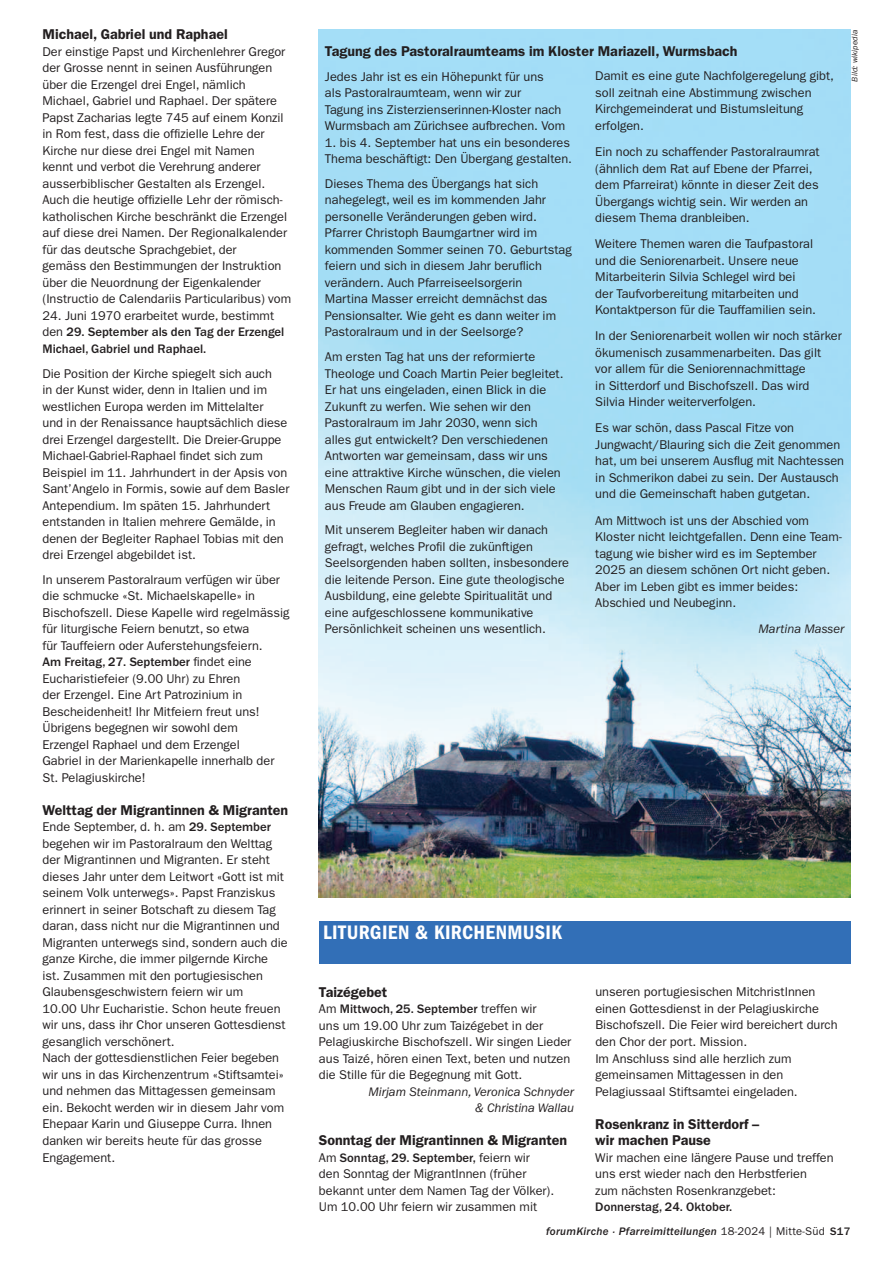
<style>
.page{position:relative;width:893px;height:1263px;background:#fff}
.page>*{position:absolute;margin:0;border:0;box-sizing:border-box;transform-origin:0 0}
.t1{font:20.25px "Franklin Gothic LT Pro Dm Cn";letter-spacing:.015em;color:#fff}
.t2{font:14.25px/16.5px "Franklin Gothic LT Pro Dm";color:#231f20}
.t3{font:12.75px/16.5px "Franklin Gothic LT Pro";color:#231f20}
.t4{font:500 12.75px/16.5px "Franklin Gothic LT Pro";color:#231f20}
.t5{font:italic 12.75px/16.5px "Franklin Gothic LT Pro";color:#231f20;text-align:right}
.t6{font:italic 500 11.25px "Franklin Gothic LT Pro";letter-spacing:.025em;color:#231f20}
.t7{font:italic 8.25px "Franklin Gothic LT Pro";letter-spacing:.015em;color:#231f20}
.s1{font-weight:400}
.s2{font-weight:500}
.s3{font-weight:400;font-style:normal}
.s4{font-style:normal}
</style>
<div class="page">
<div style="left:319px;top:921px;width:531px;height:42px;background:#326fb7"></div>
<img style="left:319px;top:30px;width:531px;height:867px">
<p class="t2" style="left:43px;top:26px;width:187px">Michael, Gabriel und Raphael</p>
<p class="t3" style="left:43px;top:43px;width:250px">Der einstige Papst und Kirchenlehrer Gregor der Grosse nennt in seinen Ausführungen über die Erzengel drei Engel, nämlich Michael, Gabriel und Raphael. Der spätere Papst Zacharias legte 745 auf einem Konzil in Rom fest, dass die offizielle Lehre der Kirche nur diese drei Engel mit Namen<br>kennt und verbot die Verehrung anderer ausserbiblischer Gestalten als Erzengel.<br>Auch die heutige offizielle Lehr der römisch&shy;katholischen Kirche beschränkt die Erzengel auf diese drei Namen. Der Regionalkalender für das deutsche Sprachgebiet, der<br>gemäss den Bestimmungen der Instruktion über die Neuordnung der Eigenkalender (Instructio de Calendariis Particularibus) vom</p>
<p class="t4" style="left:43px;top:308px;width:243px"><span class="s1">24. Juni 1970 erarbeitet wurde, bestimmt den</span> 29. September als den Tag der Erzengel<br>Michael, Gabriel und Raphael.</p>
<p class="t3" style="left:43px;top:365px;width:248px">Die Position der Kirche spiegelt sich auch<br>in der Kunst wider, denn in Italien und im westlichen Europa werden im Mittelalter<br>und in der Renaissance hauptsächlich diese drei Erzengel dargestellt. Die Dreier-Gruppe Michael-Gabriel-Raphael findet sich zum Beispiel im 11. Jahrhundert in der Apsis von Sant’Angelo in Formis, sowie auf dem Basler Antependium. Im späten 15. Jahrhundert entstanden in Italien mehrere Gemälde, in denen der Begleiter Raphael Tobias mit den drei Erzengel abgebildet ist.</p>
<p class="t3" style="left:43px;top:571px;width:249px">In unserem Pastoralraum verfügen wir über die schmucke «St. Michaelskapelle» in Bischofszell. Diese Kapelle wird regelmässig für liturgische Feiern benutzt, so etwa<br>für Tauffeiern oder Auferstehungsfeiern.<br><span class="s2">Am Freitag, 27. September</span> findet eine Eucharistiefeier (9.00 Uhr) zu Ehren<br>der Erzengel. Eine Art Patrozinium in Bescheidenheit! Ihr Mitfeiern freut uns!<br>Übrigens begegnen wir sowohl dem<br>Erzengel Raphael und dem Erzengel<br>Gabriel in der Marienkapelle innerhalb der St. Pelagiuskirche!</p>
<p class="t2" style="left:43px;top:802px;width:247px">Welttag der Migrantinnen &amp; Migranten</p>
<p class="t3" style="left:43px;top:819px;width:247px">Ende September, d. h. am <span class="s2">29. September </span>begehen wir im Pastoralraum den Welttag der Migrantinnen und Migranten. Er steht dieses Jahr unter dem Leitwort «Gott ist mit seinem Volk unterwegs». Papst Franziskus erinnert in seiner Botschaft zu diesem Tag daran, dass nicht nur die Migrantinnen und Migranten unterwegs sind, sondern auch die ganze Kirche, die immer pilgernde Kirche ist. Zusammen mit den portugiesischen Glaubensgeschwistern feiern wir um<br>10.00 Uhr Eucharistie. Schon heute freuen wir uns, dass ihr Chor unseren Gottesdienst gesanglich verschönert.<br>Nach der gottesdienstlichen Feier begeben wir uns in das Kirchenzentrum «Stiftsamtei» und nehmen das Mittagessen gemeinsam ein. Bekocht werden wir in diesem Jahr vom Ehepaar Karin und Giuseppe Curra. Ihnen danken wir bereits heute für das grosse Engagement.</p>
<p class="t7" style="left:850px;top:82px;width:54px;rotate:-90deg">Bild: wikipedia</p>
<p class="t2" style="left:325px;top:43px;width:414px">Tagung des Pastoralraumteams im Kloster Mariazell, Wurmsbach</p>
<p class="t3" style="left:325px;top:68px;width:242px">Jedes Jahr ist es ein Höhepunkt für uns<br>als Pastoralraumteam, wenn wir zur<br>Tagung ins Zisterzienserinnen-Kloster nach Wurmsbach am Zürichsee aufbrechen. Vom</p>
<p class="t3" style="left:325px;top:134px;width:249px">1. bis 4. September hat uns ein besonderes<br>Thema beschäftigt: Den Übergang gestalten.</p>
<p class="t3" style="left:325px;top:175px;width:248px">Dieses Thema des Übergangs hat sich nahegelegt, weil es im kommenden Jahr personelle Veränderungen geben wird.<br>Pfarrer Christoph Baumgartner wird im kommenden Sommer seinen 70. Geburtstag feiern und sich in diesem Jahr beruflich verändern. Auch Pfarreiseelsorgerin<br>Martina Masser erreicht demnächst das Pensionsalter. Wie geht es dann weiter im Pastoralraum und in der Seelsorge?</p>
<p class="t3" style="left:325px;top:349px;width:240px">Am ersten Tag hat uns der reformierte Theologe und Coach Martin Peier begleitet.<br>Er hat uns eingeladen, einen Blick in die Zukunft zu werfen. Wie sehen wir den Pastoralraum im Jahr 2030, wenn sich alles gut entwickelt? Den verschiedenen Antworten war gemeinsam, dass wir uns eine attraktive Kirche wünschen, die vielen Menschen Raum gibt und in der sich viele aus Freude am Glauben engagieren.</p>
<p class="t3" style="left:325px;top:522px;width:246px">Mit unserem Begleiter haben wir danach gefragt, welches Profil die zukünftigen Seelsorgenden haben sollten, insbesondere die leitende Person. Eine gute theologische Ausbildung, eine gelebte Spiritualität und eine aufgeschlossene kommunikative Persönlichkeit scheinen uns wesentlich.</p>
<p class="t3" style="left:595px;top:68px;width:240px">Damit es eine gute Nachfolgeregelung gibt, soll zeitnah eine Abstimmung zwischen Kirchgemeinderat und Bistumsleitung erfolgen.</p>
<p class="t3" style="left:595px;top:144px;width:226px">Ein noch zu schaffender Pastoralraumrat (ähnlich dem Rat auf Ebene der Pfarrei, dem Pfarreirat) könnte in dieser Zeit des Übergangs wichtig sein. Wir werden an diesem Thema dranbleiben.</p>
<p class="t3" style="left:595px;top:236px;width:222px">Weitere Themen waren die Taufpastoral und die Seniorenarbeit. Unsere neue Mitarbeiterin Silvia Schlegel wird bei der Taufvorbereitung mitarbeiten und Kontaktperson für die Tauffamilien sein.</p>
<p class="t3" style="left:595px;top:328px;width:248px">In der Seniorenarbeit wollen wir noch stärker ökumenisch zusammenarbeiten. Das gilt<br>vor allem für die Seniorennachmittage<br>in Sitterdorf und Bischofszell. Das wird Silvia Hinder weiterverfolgen.</p>
<p class="t3" style="left:595px;top:420px;width:250px">Es war schön, dass Pascal Fitze von Jungwacht/Blauring sich die Zeit genommen hat, um bei unserem Ausflug mit Nachtessen in Schmerikon dabei zu sein. Der Austausch und die Gemeinschaft haben gutgetan.</p>
<p class="t3" style="left:595px;top:512px;width:248px">Am Mittwoch ist uns der Abschied vom Kloster nicht leichtgefallen. Denn eine Team&shy;tagung wie bisher wird es im September 2025 an diesem schönen Ort nicht geben.<br>Aber im Leben gibt es immer beides:<br>Abschied und Neubeginn.</p>
<p class="t5" style="left:758px;top:621px;width:88px">Martina Masser</p>
<h1 class="t1" style="left:323px;top:920px;width:19px">LITURG</h1>
<h1 class="t1" style="left:382px;top:920px;width:82px">IEN &amp; KIRCHENMUS</h1>
<h1 class="t1" style="left:546px;top:920px;width:17px">IK</h1>
<p class="t2" style="left:319px;top:983px;width:70px">Taizégebet</p>
<p class="t3" style="left:319px;top:1000px;width:254px">Am <span class="s2">Mittwoch, 25. September</span> treffen wir<br>uns um 19.00 Uhr zum Taizégebet in der Pelagiuskirche Bischofszell. Wir singen Lieder aus Taizé, hören einen Text, beten und nutzen die Stille für die Begegnung mit Gott.</p>
<p class="t5" style="left:368px;top:1083px;width:207px">Mirjam Steinmann, Veronica Schnyder &amp; Christina Wallau</p>
<p class="t2" style="left:319px;top:1132px;width:250px">Sonntag der Migrantinnen &amp; Migranten</p>
<p class="t3" style="left:319px;top:1149px;width:237px">Am <span class="s2">Sonntag, 29. September,</span> feiern wir<br>den Sonntag der MigrantInnen (früher bekannt unter dem Namen Tag der Völker).<br>Um 10.00 Uhr feiern wir zusammen mit</p>
<p class="t3" style="left:595px;top:984px;width:244px">unseren portugiesischen MitchristInnen einen Gottesdienst in der Pelagiuskirche Bischofszell. Die Feier wird bereichert durch den Chor der port. Mission.<br>Im Anschluss sind alle herzlich zum gemeinsamen Mittagessen in den Pelagiussaal Stiftsamtei eingeladen.</p>
<p class="t2" style="left:595px;top:1115px;width:166px">Rosenkranz in Sitterdorf – wir machen Pause</p>
<p class="t3" style="left:595px;top:1149px;width:240px">Wir machen eine längere Pause und treffen uns erst wieder nach den Herbstferien<br>zum nächsten Rosenkranzgebet:</p>
<p class="t4" style="left:595px;top:1199px;width:138px">Donnerstag, 24. Oktober.</p>
<p class="t6" style="left:546px;top:1225px;width:306px">forumKirche · Pfarreimitteilungen <span class="s3">18-2024 | Mitte-Süd</span> <span class="s4">S17</span></p>
</div>
